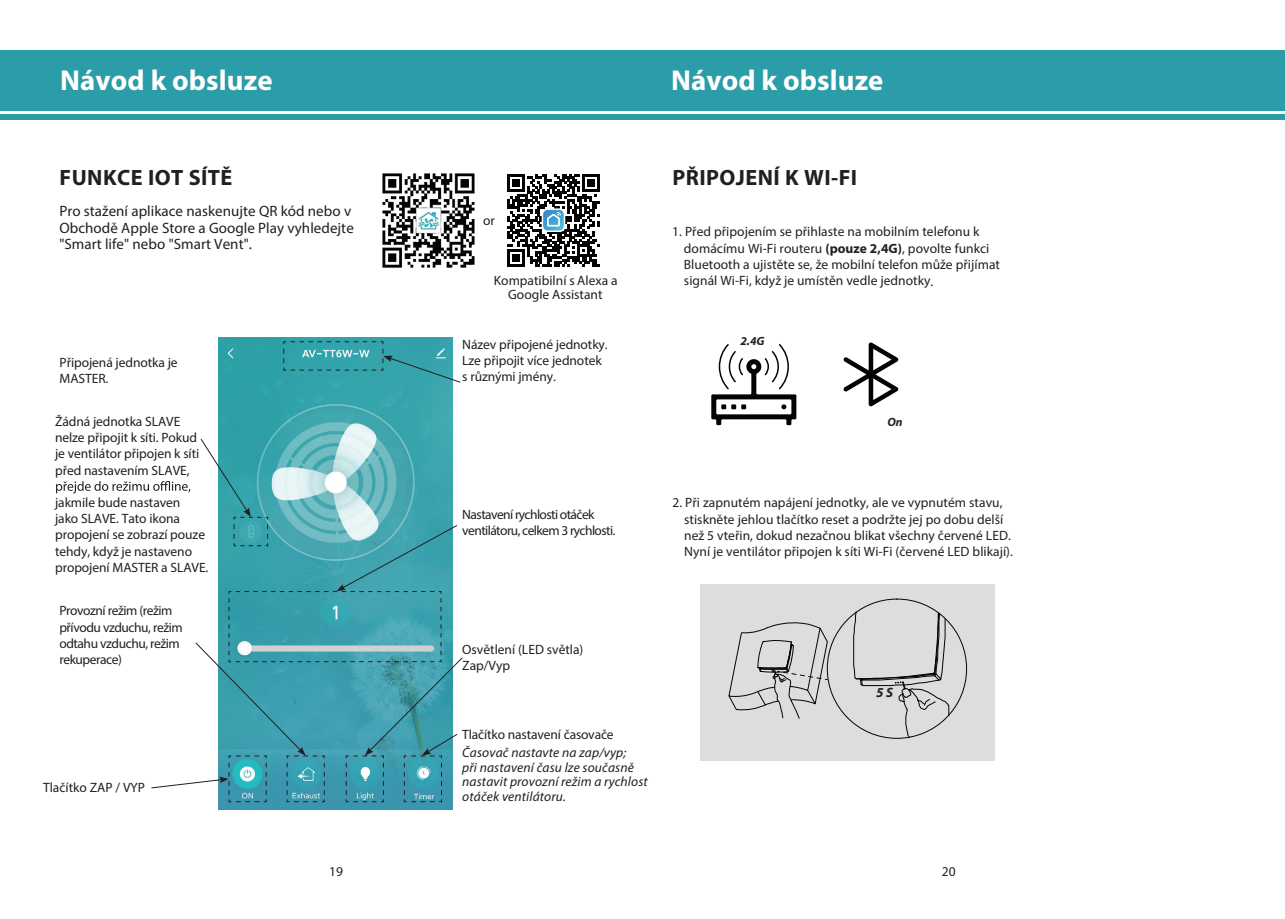
<style>
.page{position:relative;width:1285px;height:919px;background:#fff}
.page>*{position:absolute;margin:0;border:0;box-sizing:border-box;transform-origin:0 0}
.t1{font:700 28.8px "Myriad Pro";letter-spacing:.005em;color:#fff}
.t2{font:700 22.2px "Myriad Pro";letter-spacing:.02em;color:#231f20}
.t3{font:15px/16.2px "Myriad Pro";letter-spacing:.005em;color:#231f20}
.t4{font:italic 700 13.65px "Myriad Pro";color:#231f20}
.t5{font:13.5px/16.2px "Myriad Pro";letter-spacing:-.005em;color:#231f20}
.t6{font:italic 13.5px/14.4px "Myriad Pro";letter-spacing:.01em;color:#231f20}
.t7{font:13.5px/16.2px "Myriad Pro";letter-spacing:-.035em;color:#231f20}
.t8{font:13.5px/16.2px "Myriad Pro";letter-spacing:-.04em;color:#231f20}
.t9{font:italic 700 12px "Myriad Pro";color:#231f20}
.s1{font-weight:700}
</style>
<div class="page">
<div style="left:642px;top:50px;width:642px;height:61px;background:#2b9da8"></div>
<div style="left:0;top:50px;width:642px;height:61px;background:#2b9da8"></div>
<div style="left:0;top:115px;width:642px;height:5px;background:#2b9da8"></div>
<div style="left:642px;top:115px;width:641px;height:5px;background:#2b9da8"></div>
<div style="left:700px;top:584px;width:295px;height:176px;background:#dcdddf"></div>
<svg style="left:711px;top:344px;width:85px;height:81px"></svg>
<svg style="left:843px;top:342px;width:55px;height:64px"></svg>
<img style="left:219px;top:337px;width:233px;height:472px">
<svg style="left:283px;top:341px;width:178px;height:42px;background:#40a5ad"></svg>
<img style="left:382px;top:173px;width:92px;height:95px">
<svg style="left:728px;top:622px;width:99px;height:96px"></svg>
<svg style="left:853px;top:611px;width:96px;height:127px"></svg>
<svg style="left:507px;top:174px;width:92px;height:92px"></svg>
<svg style="left:56px;top:438px;width:407px;height:364px"></svg>
<h1 class="t1" style="left:60px;top:62px;width:214px">Návod k obsluze</h1>
<h1 class="t1" style="left:671px;top:62px;width:214px">Návod k obsluze</h1>
<h2 class="t2" style="left:60px;top:162px;width:174px">FUNKCE IOT SÍTĚ</h2>
<h2 class="t2" style="left:672px;top:162px;width:186px">PŘIPOJENÍ K WI-FI</h2>
<p class="t3" style="left:59px;top:203px;width:296px">Pro stažení aplikace naskenujte QR kód nebo v<br>Obchodě Apple Store a Google Play vyhledejte "Smart life" nebo "Smart Vent".</p>
<p class="t5" style="left:60px;top:354px;width:120px">Připojená jednotka je<br>MASTER.</p>
<p class="t5" style="left:483px;top:212px;width:13px">or</p>
<p class="t5" style="left:494px;top:273px;width:125px;line-height:13.5px;text-align:center">Kompatibilní s Alexa a<br>Google Assistant</p>
<p class="t5" style="left:462px;top:336px;width:147px">Název připojené jednotky.<br>Lze připojit více jednotek s různými jmény.</p>
<p class="t5" style="left:683px;top:223px;width:317px;text-indent:-12px">1. Před připojením se přihlaste na mobilním telefonu k domácímu Wi-Fi routeru <span class="s1">(pouze 2,4G)</span>, povolte funkci Bluetooth a ujistěte se, že mobilní telefon může přijímat signál Wi-Fi, když je umístěn vedle jednotky.</p>
<p class="t9" style="left:740px;top:333px;width:26px">2.4G</p>
<p class="t5" style="left:55px;top:413px;width:146px">Žádná jednotka SLAVE nelze připojit k síti. Pokud je ventilátor připojen k síti před nastavením SLAVE,</p>
<p class="t5" style="left:55px;top:494px;width:155px">jakmile bude nastaven<br>jako SLAVE. Tato ikona propojení se zobrazí pouze tehdy, když je nastaveno propojení MASTER a SLAVE.</p>
<p class="t5" style="left:684px;top:494px;width:330px;text-indent:-12px">2. Při zapnutém napájení jednotky, ale ve vypnutém stavu, stiskněte jehlou tlačítko reset a podržte jej po dobu delší než 5 vteřin, dokud nezačnou blikat všechny červené LED.<br>Nyní je ventilátor připojen k síti Wi-Fi (červené LED blikají).</p>
<p class="t9" style="left:887px;top:414px;width:17px">On</p>
<p class="t8" style="left:462px;top:506px;width:155px">Nastavení rychlosti otáček ventilátoru, celkem 3 rychlosti.</p>
<p class="t7" style="left:59px;top:602px;width:125px">Provozní režim (režim přívodu vzduchu, režim odtahu vzduchu, režim rekuperace)</p>
<p class="t5" style="left:43px;top:779px;width:103px">Tlačítko ZAP / VYP</p>
<p class="t5" style="left:462px;top:641px;width:123px">Osvětlení (LED světla)<br>Zap/Vyp</p>
<p class="t5" style="left:462px;top:726px;width:153px">Tlačítko nastavení časovače</p>
<p class="t6" style="left:462px;top:745px;width:187px">Časovač nastavte na zap/vyp;<br>při nastavení času lze současně nastavit provozní režim a rychlost otáček ventilátoru.</p>
<p class="t4" style="left:876px;top:683px;width:18px">5 S</p>
<p class="t5" style="left:329px;top:863px;width:15px">19</p>
<p class="t5" style="left:941px;top:863px;width:15px">20</p>
</div>
